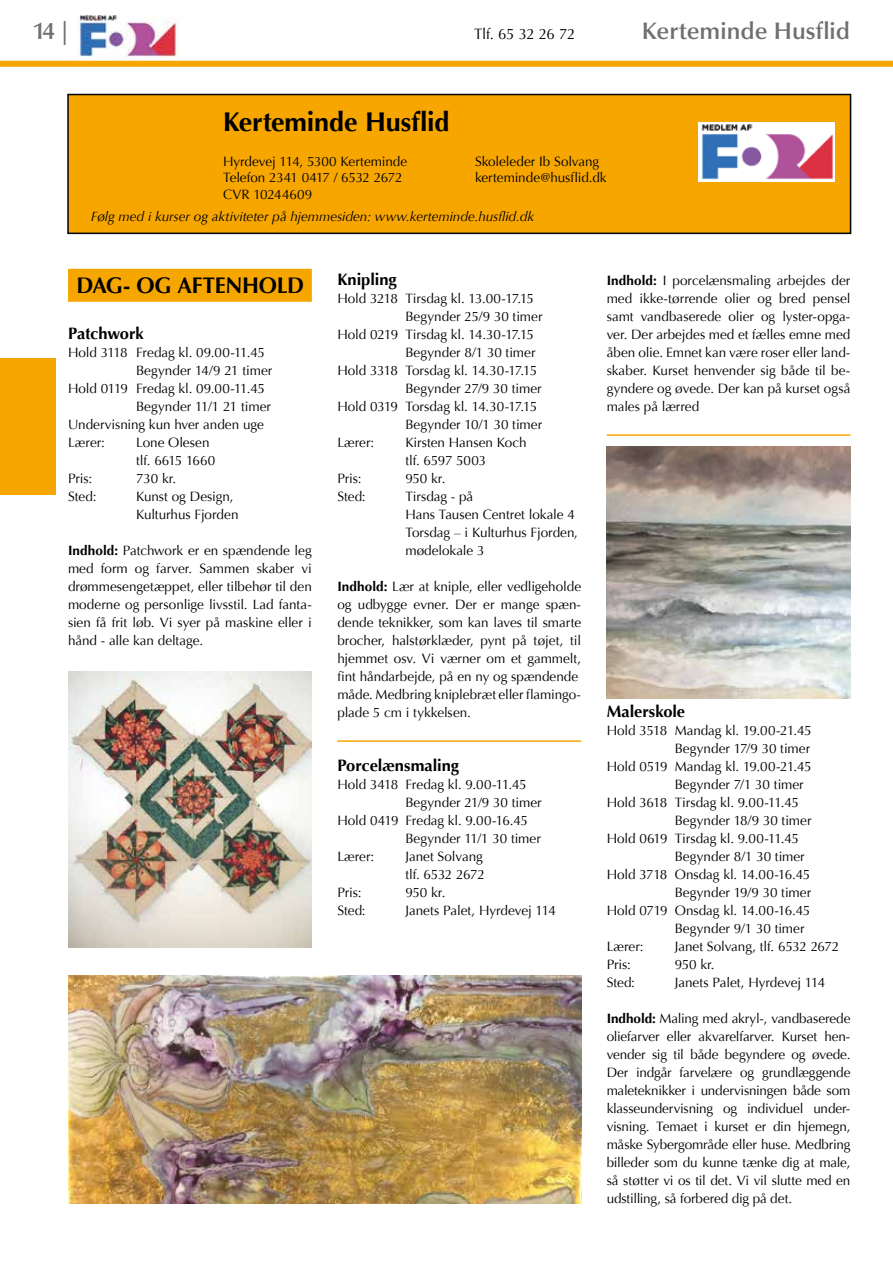
<style>
.page{position:relative;width:893px;height:1263px;background:#fff}
.page>*{position:absolute;margin:0;border:0;box-sizing:border-box;transform-origin:0 0}
.t1{font:700 27px "Optima";letter-spacing:-.01em;color:#000}
.t2{font:600 24px "Optima";color:#706f6f}
.t3{font:700 22.5px "Optima";letter-spacing:-.015em;color:#000}
.t4{font:700 16.5px "Optima";letter-spacing:-.005em;color:#000}
.t5{font:15px "Optima";letter-spacing:-.02em;color:#000}
.t6{font:13.5px/18px "Optima";letter-spacing:-.005em;color:#000}
.t7{font:italic 13.5px "Optima";letter-spacing:-.005em;color:#000}
.s1{font-weight:700}
</style>
<div class="page">
<div style="left:0;top:358px;width:55px;height:136px;background:#f7a600"></div>
<div style="left:0;top:61px;width:893px;height:6px;background:#f7a600"></div>
<img style="left:78px;top:15px;width:100px;height:42px">
<div style="left:68px;top:269px;width:244px;height:33px;background:#f7a600"></div>
<hr style="left:337px;top:740px;width:244px;height:2px;background:#f7a600">
<hr style="left:607px;top:434px;width:243px;height:2px;background:#f7a600">
<div style="left:68px;top:95px;width:782px;height:138px;background:#f7a600"></div>
<div style="left:67px;top:94px;width:784px;height:140px;border:2px solid #000"></div>
<img style="left:699px;top:122px;width:136px;height:60px">
<img style="left:68px;top:975px;width:513px;height:228px">
<img style="left:607px;top:446px;width:243px;height:252px">
<img style="left:68px;top:672px;width:244px;height:275px">
<h2 class="t2" style="left:32px;top:17px;width:37px">14 |</h2>
<p class="t5" style="left:474px;top:26px;width:103px">Tlf. 65 32 26 72</p>
<h2 class="t2" style="left:642px;top:17px;width:210px">Kerteminde Husflid</h2>
<h1 class="t1" style="left:223px;top:106px;width:228px">Kerteminde Husflid</h1>
<p class="t6" style="left:223px;top:153px;width:186px;line-height:16.5px">Hyrdevej 114, 5300 Kerteminde<br>Telefon 2341 0417 / 6532 2672<br>CVR 10244609</p>
<p class="t6" style="left:475px;top:153px;width:133px;line-height:16.5px">Skoleleder Ib Solvang kerteminde@husflid.dk</p>
<p class="t7" style="left:91px;top:208px;width:445px">Følg med i kurser og aktiviteter på hjemmesiden: www.kerteminde.husflid.dk</p>
<h3 class="t3" style="left:77px;top:273px;width:229px">DAG- OG AFTENHOLD</h3>
<p class="t4" style="left:68px;top:324px;width:77px">Patchwork</p>
<p class="t6" style="left:68px;top:344px;width:199px">Hold 3118 Fredag kl. 09.00-11.45</p>
<p class="t6" style="left:136px;top:362px;width:138px">Begynder 14/9 21 timer</p>
<p class="t6" style="left:68px;top:380px;width:199px">Hold 0119 Fredag kl. 09.00-11.45</p>
<p class="t6" style="left:136px;top:398px;width:136px">Begynder 11/1 21 timer</p>
<p class="t6" style="left:68px;top:416px;width:197px">Undervisning kun hver anden uge</p>
<p class="t6" style="left:68px;top:434px;width:39px">Lærer:</p>
<p class="t6" style="left:136px;top:434px;width:81px">Lone Olesen tlf. 6615 1660</p>
<p class="t6" style="left:68px;top:470px;width:26px">Pris:</p>
<p class="t6" style="left:136px;top:470px;width:42px">730 kr.</p>
<p class="t6" style="left:68px;top:488px;width:30px">Sted:</p>
<p class="t6" style="left:136px;top:488px;width:104px">Kunst og Design,<br>Kulturhus Fjorden</p>
<p class="t6" style="left:68px;top:542px;width:245px;text-align:justify"><span class="s1">Indhold:</span> Patchwork er en spændende leg med form og farver. Sammen skaber vi drømmesengetæppet, eller tilbehør til den moderne og personlige livsstil. Lad fanta&shy;sien få frit løb. Vi syer på maskine eller i hånd - alle kan deltage.</p>
<p class="t4" style="left:337px;top:270px;width:61px">Knipling</p>
<p class="t6" style="left:337px;top:290px;width:198px">Hold 3218 Tirsdag kl. 13.00-17.15</p>
<p class="t6" style="left:405px;top:308px;width:139px">Begynder 25/9 30 timer</p>
<p class="t6" style="left:337px;top:326px;width:198px">Hold 0219 Tirsdag kl. 14.30-17.15</p>
<p class="t6" style="left:405px;top:344px;width:132px">Begynder 8/1 30 timer</p>
<p class="t6" style="left:337px;top:362px;width:201px">Hold 3318 Torsdag kl. 14.30-17.15</p>
<p class="t6" style="left:405px;top:380px;width:138px">Begynder 27/9 30 timer</p>
<p class="t6" style="left:337px;top:398px;width:201px">Hold 0319 Torsdag kl. 14.30-17.15</p>
<p class="t6" style="left:405px;top:416px;width:138px">Begynder 10/1 30 timer</p>
<p class="t6" style="left:337px;top:434px;width:39px">Lærer:</p>
<p class="t6" style="left:405px;top:434px;width:123px">Kirsten Hansen Koch tlf. 6597 5003</p>
<p class="t6" style="left:337px;top:470px;width:26px">Pris:</p>
<p class="t6" style="left:405px;top:470px;width:42px">950 kr.</p>
<p class="t6" style="left:337px;top:488px;width:30px">Sted:</p>
<p class="t6" style="left:405px;top:488px;width:174px">Tirsdag - på<br>Hans Tausen Centret lokale 4<br>Torsdag – i Kulturhus Fjorden, mødelokale 3</p>
<p class="t6" style="left:337px;top:578px;width:245px"><span class="s1">Indhold:</span> Lær at kniple, eller vedligeholde og udbygge evner. Der er mange spæn&shy;dende teknikker, som kan laves til smarte brocher, halstørklæder, pynt på tøjet, til hjemmet osv. Vi værner om et gammelt, fint håndarbejde, på en ny og spændende måde. Medbring kniplebræt eller flamingo&shy;plade 5 cm i tykkelsen.</p>
<p class="t4" style="left:337px;top:756px;width:123px">Porcelænsmaling</p>
<p class="t6" style="left:337px;top:776px;width:191px">Hold 3418 Fredag kl. 9.00-11.45</p>
<p class="t6" style="left:405px;top:794px;width:138px">Begynder 21/9 30 timer</p>
<p class="t6" style="left:337px;top:812px;width:192px">Hold 0419 Fredag kl. 9.00-16.45</p>
<p class="t6" style="left:405px;top:830px;width:137px">Begynder 11/1 30 timer</p>
<p class="t6" style="left:337px;top:848px;width:39px">Lærer:</p>
<p class="t6" style="left:405px;top:848px;width:81px">Janet Solvang tlf. 6532 2672</p>
<p class="t6" style="left:337px;top:884px;width:26px">Pris:</p>
<p class="t6" style="left:405px;top:884px;width:42px">950 kr.</p>
<p class="t6" style="left:337px;top:902px;width:30px">Sted:</p>
<p class="t6" style="left:405px;top:902px;width:152px">Janets Palet, Hyrdevej 114</p>
<p class="t6" style="left:607px;top:272px;width:245px;text-align:justify"><span class="s1">Indhold:</span> I porcelænsmaling arbejdes der med ikke-tørrende olier og bred pensel samt vandbaserede olier og lyster-opga&shy;ver. Der arbejdes med et fælles emne med åben olie. Emnet kan være roser eller land&shy;skaber. Kurset henvender sig både til be&shy;gyndere og øvede. Der kan på kurset også males på lærred</p>
<p class="t4" style="left:607px;top:702px;width:80px">Malerskole</p>
<p class="t6" style="left:607px;top:722px;width:207px">Hold 3518 Mandag kl. 19.00-21.45</p>
<p class="t6" style="left:675px;top:740px;width:137px">Begynder 17/9 30 timer</p>
<p class="t6" style="left:607px;top:758px;width:207px">Hold 0519 Mandag kl. 19.00-21.45</p>
<p class="t6" style="left:675px;top:776px;width:131px">Begynder 7/1 30 timer</p>
<p class="t6" style="left:607px;top:794px;width:194px">Hold 3618 Tirsdag kl. 9.00-11.45</p>
<p class="t6" style="left:675px;top:812px;width:138px">Begynder 18/9 30 timer</p>
<p class="t6" style="left:607px;top:830px;width:194px">Hold 0619 Tirsdag kl. 9.00-11.45</p>
<p class="t6" style="left:675px;top:848px;width:132px">Begynder 8/1 30 timer</p>
<p class="t6" style="left:607px;top:866px;width:205px">Hold 3718 Onsdag kl. 14.00-16.45</p>
<p class="t6" style="left:675px;top:884px;width:138px">Begynder 19/9 30 timer</p>
<p class="t6" style="left:607px;top:902px;width:205px">Hold 0719 Onsdag kl. 14.00-16.45</p>
<p class="t6" style="left:675px;top:920px;width:131px">Begynder 9/1 30 timer</p>
<p class="t6" style="left:607px;top:938px;width:39px">Lærer:</p>
<p class="t6" style="left:675px;top:938px;width:166px">Janet Solvang, tlf. 6532 2672</p>
<p class="t6" style="left:607px;top:956px;width:26px">Pris:</p>
<p class="t6" style="left:675px;top:956px;width:42px">950 kr.</p>
<p class="t6" style="left:607px;top:974px;width:30px">Sted:</p>
<p class="t6" style="left:675px;top:974px;width:152px">Janets Palet, Hyrdevej 114</p>
<p class="t6" style="left:607px;top:1010px;width:245px;text-align:justify"><span class="s1">Indhold:</span> Maling med akryl-, vandbaserede oliefarver eller akvarelfarver. Kurset hen&shy;vender sig til både begyndere og øvede.<br>Der indgår farvelære og grundlæggende maleteknikker i undervisningen både som klasseundervisning og individuel under&shy;visning. Temaet i kurset er din hjemegn, måske Sybergområde eller huse. Medbring billeder som du kunne tænke dig at male, så støtter vi os til det. Vi vil slutte med en udstilling, så forbered dig på det.</p>
</div>
